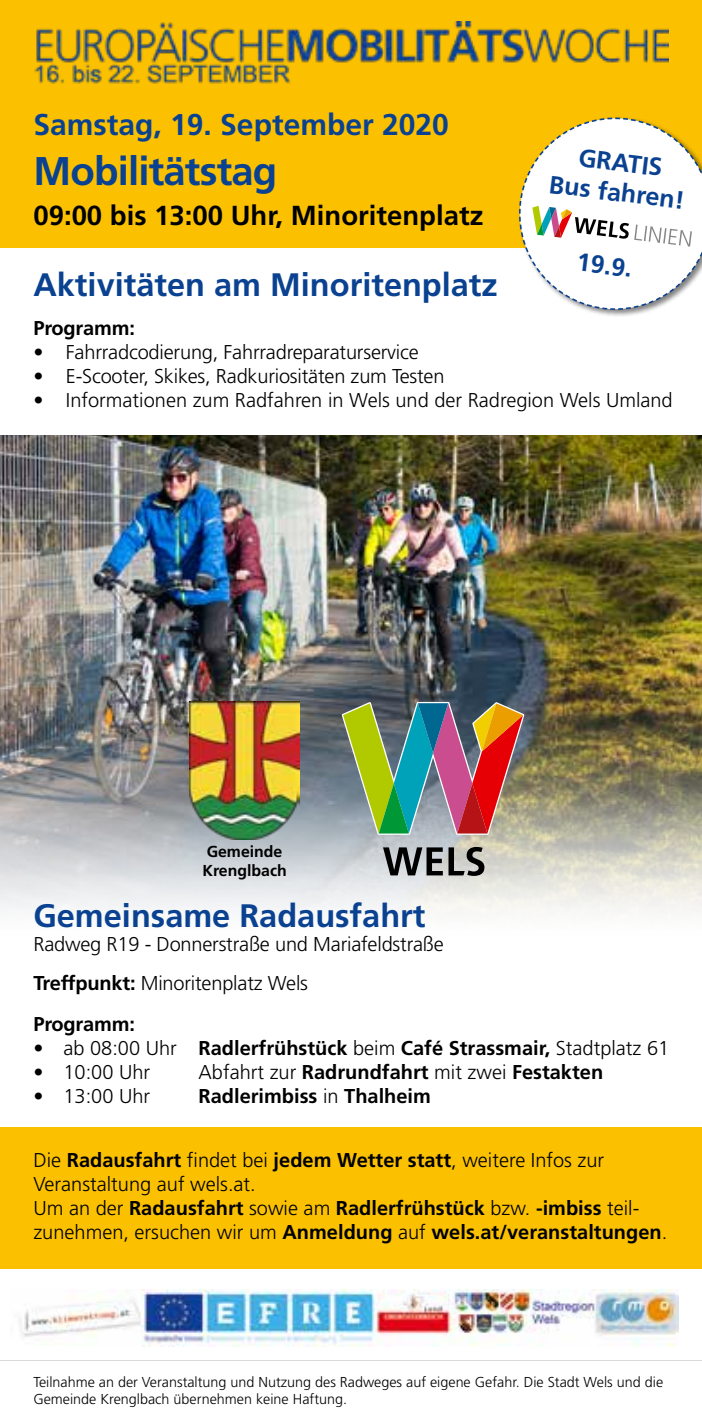
<style>
.page{position:relative;width:702px;height:1418px;background:#fff}
.page>*{position:absolute;margin:0;border:0;box-sizing:border-box;transform-origin:0 0}
.t1{font:700 40px "Frutiger LT Std";letter-spacing:-.02em;color:#0a4291}
.t2{font:700 32.5px "Frutiger LT Std";color:#0a4291}
.t3{font:700 30px "Frutiger LT Std";color:#0a4291}
.t4{font:700 27.5px "Frutiger LT Std";color:#000}
.t5{font:700 25px/30px "Frutiger LT Std";color:#0a4291;text-align:center}
.t6{font:300 20px/24px "Frutiger LT Std";letter-spacing:-.01em;color:#000}
.t7{font:700 20px "Frutiger LT Std";color:#000}
.t8{font:700 15.75px/19px "Frutiger LT Std";color:#000}
.t9{font:300 14.25px/17.2px "Frutiger LT Std";color:#000}
.s1{font-weight:700}
.s2{font-weight:300}
</style>
<div class="page">
<div style="left:0;top:1126px;width:702px;height:141px;background:#fbc100"></div>
<div style="left:0;top:0;width:702px;height:247px;background:#fbc100"></div>
<img style="left:19px;top:1289px;width:123px;height:48px">
<img style="left:0;top:435px;width:702px;height:476px">
<svg style="left:0;top:1360px;width:702px;height:1px"></svg>
<img style="left:142px;top:1289px;width:536px;height:56px">
<svg style="left:383px;top:847px;width:101px;height:29px;background:#737574"></svg>
<svg style="left:342px;top:702px;width:182px;height:132px;background:#8a7f67"></svg>
<img style="left:34px;top:21px;width:634px;height:63px">
<img style="left:190px;top:702px;width:109px;height:137px">
<div style="left:517px;top:116px;width:185px;height:202px;background:#000;opacity:.5"></div>
<svg style="left:518px;top:117px;width:184px;height:194px"></svg>
<h3 class="t3" style="left:33px;top:107px;width:417px">Samstag, 19. September 2020</h3>
<h1 class="t1" style="left:33px;top:147px;width:245px">Mobilitätstag</h1>
<h3 class="t4" style="left:33px;top:199px;width:451px">09:00 bis 13:00 Uhr, Minoritenplatz</h3>
<p class="t5" style="left:555px;top:139px;width:138px;rotate:7deg">GRATIS<br>Bus fahren!</p>
<p class="t5" style="left:578px;top:247px;width:57px;rotate:7deg">19.9.</p>
<h2 class="t2" style="left:33px;top:266px;width:466px">Aktivitäten am Minoritenplatz</h2>
<p class="t7" style="left:33px;top:316px;width:103px">Programm:</p>
<p class="t6" style="left:33px;top:341px;width:387px">• Fahrradcodierung, Fahrradreparaturservice</p>
<p class="t6" style="left:33px;top:365px;width:412px">• E-Scooter, Skikes, Radkuriositäten zum Testen</p>
<p class="t6" style="left:33px;top:389px;width:640px">• Informationen zum Radfahren in Wels und der Radregion Wels Umland</p>
<p class="t8" style="left:202px;top:842px;width:86px">Gemeinde<br>Krenglbach</p>
<h2 class="t2" style="left:33px;top:896px;width:393px">Gemeinsame Radausfahrt</h2>
<p class="t6" style="left:33px;top:924px;width:412px;line-height:39.8px">Radweg R19 - Donnerstraße und Mariafeldstraße<br><span class="s1">Treffpunkt:</span> Minoritenplatz Wels<br><span class="s1">Programm:</span></p>
<p class="t7" style="left:33px;top:1035px;width:637px"><span class="s2">• ab 08:00 Uhr</span> Radlerfrühstück <span class="s2">beim</span> Café Strassmair, <span class="s2">Stadtplatz 61</span></p>
<p class="t6" style="left:33px;top:1060px;width:118px">• 10:00 Uhr</p>
<p class="t7" style="left:198px;top:1059px;width:406px"><span class="s2">Abfahrt zur</span> Radrundfahrt <span class="s2">mit zwei</span> Festakten</p>
<p class="t6" style="left:33px;top:1084px;width:118px">• 13:00 Uhr</p>
<p class="t7" style="left:198px;top:1083px;width:234px">Radlerimbiss <span class="s2">in</span> Thalheim</p>
<p class="t6" style="left:33px;top:1148px;width:635px">Die <span class="s1">Radausfahrt</span> findet bei <span class="s1">jedem Wetter statt</span>, weitere Infos zur Veranstaltung auf wels.at.<br>Um an der <span class="s1">Radausfahrt</span> sowie am <span class="s1">Radlerfrühstück</span> bzw. <span class="s1">-imbiss</span> teil&shy;zunehmen, ersuchen wir um <span class="s1">Anmeldung</span> auf <span class="s1">wels.at/veranstaltungen</span>.</p>
<p class="t9" style="left:33px;top:1373px;width:631px">Teilnahme an der Veranstaltung und Nutzung des Radweges auf eigene Gefahr. Die Stadt Wels und die<br>Gemeinde Krenglbach übernehmen keine Haftung.</p>
</div>
